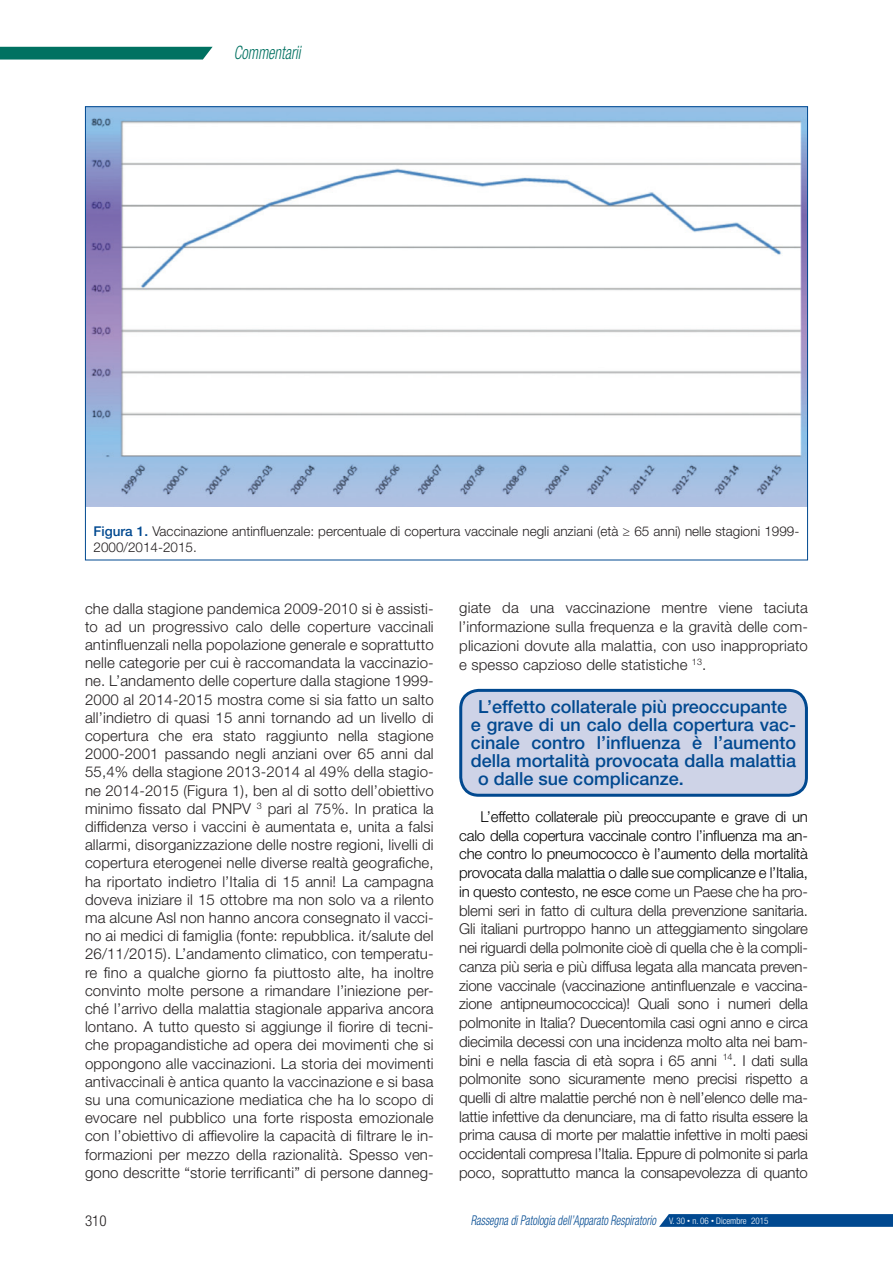
<style>
.page{position:relative;width:893px;height:1263px;background:#fff}
.page>*{position:absolute;margin:0;border:0;box-sizing:border-box;transform-origin:0 0}
.t1{font:italic 300 condensed 18.45px "Helvetica Neue LT Std";color:#007161;scale:.8 1}
.t2{font:500 18px "Helvetica Neue LT Std";color:#014990}
.t3{font:300 15px/18.1px "Helvetica Neue LT Std";letter-spacing:.01em;color:#231f20;text-align:justify}
.t4{font:300 condensed 15px "Helvetica Neue LT Std";color:#231f20}
.t5{font:300 13.5px/16.2px "Helvetica Neue LT Std";color:#231f20}
.t6{font:italic 300 condensed 13.5px "Helvetica Neue LT Std";color:#014990;scale:.8 1}
.s1{font-weight:500;color:#014990}
.s2{color:#000}
.s3{font-style:normal;font-size:9px;color:#fff}
.s4{font-style:normal;font-size:6px;color:#fff}
</style>
<div class="page">
<svg style="left:0;top:47px;width:213px;height:13px;background:#0f796a"></svg>
<svg style="left:659px;top:1214px;width:234px;height:13px;background:#0a5094"></svg>
<div style="left:461px;top:690px;width:345px;height:105px;background:#ced3e7;border-radius:18px"></div>
<div style="left:459px;top:689px;width:349px;height:108px;border:3px solid #014990;border-radius:18px"></div>
<img style="left:87px;top:108px;width:719px;height:399px">
<p class="t1" style="left:234px;top:42px;width:85px">Commentarii</p>
<p class="t5" style="left:94px;top:522px;width:707px"><span class="s1">Figura 1.</span> Vaccinazione antinfluenzale: percentuale di copertura vaccinale negli anziani (età ≥ 65 anni) nelle stagioni 1999-<br>2000/2014-2015.</p>
<p class="t3" style="left:85px;top:599px;width:350px">che dalla stagione pandemica 2009-2010 si è assisti&shy;to ad un progressivo calo delle coperture vaccinali antinfluenzali nella popolazione generale e soprattutto nelle categorie per cui è raccomandata la vaccinazio&shy;ne. L’andamento delle coperture dalla stagione 1999- 2000 al 2014-2015 mostra come si sia fatto un salto all’indietro di quasi 15 anni tornando ad un livello di copertura che era stato raggiunto nella stagione 2000-2001 passando negli anziani over 65 anni dal 55,4% della stagione 2013-2014 al 49% della stagio&shy;ne 2014-2015 (Figura 1), ben al di sotto dell’obiettivo minimo fissato dal PNPV <sup>3</sup> pari al 75%. In pratica la diffidenza verso i vaccini è aumentata e, unita a falsi allarmi, disorganizzazione delle nostre regioni, livelli di copertura eterogenei nelle diverse realtà geografiche, ha riportato indietro l’Italia di 15 anni! La campagna doveva iniziare il 15 ottobre ma non solo va a rilento ma alcune Asl non hanno ancora consegnato il vacci&shy;no ai medici di famiglia (fonte: repubblica. it/salute del 26/11/2015). L’andamento climatico, con temperatu&shy;re fino a qualche giorno fa piuttosto alte, ha inoltre convinto molte persone a rimandare l’iniezione per&shy;ché l’arrivo della malattia stagionale appariva ancora lontano. A tutto questo si aggiunge il fiorire di tecni&shy;che propagandistiche ad opera dei movimenti che si oppongono alle vaccinazioni. La storia dei movimenti antivaccinali è antica quanto la vaccinazione e si basa su una comunicazione mediatica che ha lo scopo di evocare nel pubblico una forte risposta emozionale con l’obiettivo di affievolire la capacità di filtrare le in&shy;formazioni per mezzo della razionalità. Spesso ven&shy;gono descritte “storie terrificanti” di persone danneg-</p>
<p class="t3" style="left:459px;top:598px;width:350px;line-height:18.8px">giate da una vaccinazione mentre viene taciuta l’informazione sulla frequenza e la gravità delle com&shy;plicazioni dovute alla malattia, con uso inappropriato e spesso capzioso delle statistiche <sup>13</sup>.</p>
<p class="t2" style="left:478px;top:696px;width:311px">L’effetto collaterale più preoccupante</p>
<p class="t2" style="left:471px;top:714px;width:327px">e grave di un calo della copertura vac-</p>
<p class="t2" style="left:471px;top:732px;width:327px">cinale contro l’influenza è l’aumento</p>
<p class="t2" style="left:471px;top:750px;width:327px">della mortalità provocata dalla malattia</p>
<p class="t2" style="left:478px;top:768px;width:207px">o dalle sue complicanze.</p>
<p class="t3" style="left:459px;top:807px;width:350px;line-height:18.8px;text-indent:21px"><span class="s2">L’effetto collaterale più preoccupante e grave di un calo della copertura vaccinale contro l’influenza ma an&shy;che contro lo pneumococco è l’aumento della mortalità provocata dalla malattia o dalle sue complicanze e l’Italia, in questo contesto, ne esce c</span>ome un Paese che ha pro&shy;blemi seri in fatto di cultura della prevenzione sanitaria.<br>Gli italiani purtroppo hanno un atteggiamento singolare nei riguardi della polmonite cioè di quella che è la compli&shy;canza più seria e più diffusa legata alla mancata preven&shy;zione vaccinale (vaccinazione antinfluenzale e vaccina&shy;zione antipneumococcica)! Quali sono i numeri della polmonite in Italia? Duecentomila casi ogni anno e circa diecimila decessi con una incidenza molto alta nei bam&shy;bini e nella fascia di età sopra i 65 anni <sup>14</sup>. I dati sulla polmonite sono sicuramente meno precisi rispetto a quelli di altre malattie perché non è nell’elenco delle ma&shy;lattie infettive da denunciare, ma di fatto risulta essere la prima causa di morte per malattie infettive in molti paesi occidentali compresa l’Italia. Eppure di polmonite si parla poco, soprattutto manca la consapevolezza di quanto</p>
<p class="t4" style="left:85px;top:1212px;width:23px">310</p>
<p class="t6" style="left:471px;top:1212px;width:373px">Rassegna di Patologia dell’Apparato Respiratorio <span class="s3">V. 30</span> <span class="s4">•</span> <span class="s3">n. 06</span> <span class="s4">•</span> <span class="s3">Dicembre 2015</span></p>
</div>
